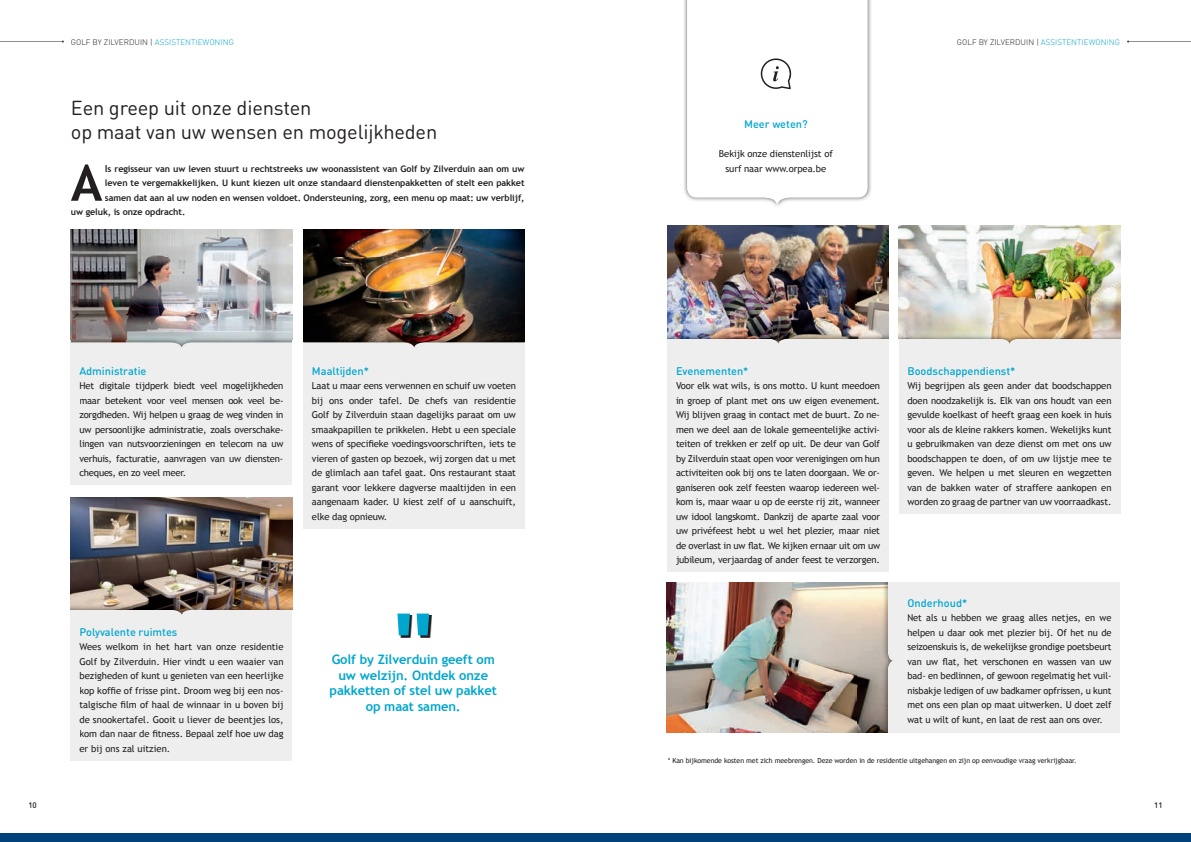
<style>
.page{position:relative;width:1191px;height:842px;background:#fff}
.page>*{position:absolute;margin:0;border:0;box-sizing:border-box;transform-origin:0 0}
.t1{font:700 50px "Trebuchet MS";color:#231f20}
.t2{font:20px/24px "DIN Round Pro";letter-spacing:-.01em;color:#231f20}
.t3{font:700 13px/15.6px "Trebuchet MS";letter-spacing:-.01em;color:#00a6cd;text-align:center}
.t4{font:500 11px "DIN Round Pro";color:#00a6cd}
.t5{font:9.5px/14.5px "Trebuchet MS";letter-spacing:-.01em;color:#231f20;text-align:justify}
.t6{font:700 9px "Trebuchet MS";letter-spacing:-.01em;color:#231f20}
.t7{font:300 8px "DIN Round Pro";letter-spacing:.005em;color:#231f20}
.t8{font:500 8px "DIN Round Pro";color:#231f20}
.t9{font:7px "Trebuchet MS";letter-spacing:-.01em;color:#231f20}
.s1{color:#00a6cd}
.s2{font-size:9.5px}
</style>
<div class="page">
<div style="left:303px;top:342px;width:221px;height:187px;background:#eeeeef"></div>
<div style="left:667px;top:338px;width:221px;height:234px;background:#eeeeef"></div>
<div style="left:899px;top:338px;width:221px;height:176px;background:#eeeeef"></div>
<div style="left:887px;top:582px;width:233px;height:151px;background:#eeeeef"></div>
<div style="left:71px;top:340px;width:221px;height:145px;background:#eeeeef"></div>
<div style="left:71px;top:609px;width:221px;height:152px;background:#eeeeef"></div>
<img style="left:71px;top:230px;width:221px;height:110px">
<img style="left:71px;top:340px;width:122px;height:8px">
<img style="left:303px;top:230px;width:221px;height:112px">
<img style="left:303px;top:342px;width:121px;height:6px">
<img style="left:666px;top:582px;width:227px;height:151px">
<img style="left:899px;top:226px;width:221px;height:112px">
<img style="left:899px;top:338px;width:120px;height:6px">
<img style="left:667px;top:226px;width:221px;height:112px">
<img style="left:667px;top:338px;width:121px;height:6px">
<img style="left:71px;top:497px;width:221px;height:112px">
<img style="left:71px;top:609px;width:122px;height:6px">
<img style="left:684px;top:0;width:187px;height:206px">
<svg style="left:687px;top:0;width:180px;height:205px"></svg>
<div style="left:719px;top:150px;width:114px;height:9px;background:#fff"></div>
<div style="left:726px;top:165px;width:100px;height:9px;background:#fff"></div>
<img style="left:399px;top:615px;width:32px;height:22px">
<svg style="left:397px;top:614px;width:32px;height:21px"></svg>
<svg style="left:0;top:41px;width:64px;height:2px"></svg>
<svg style="left:1127px;top:41px;width:64px;height:2px"></svg>
<div style="left:0;top:833px;width:1191px;height:9px;background:#004279"></div>
<p class="t7" style="left:71px;top:36px;width:165px">GOLF BY ZILVERDUIN | <span class="s1">ASSISTENTIEWONING</span></p>
<p class="t7" style="left:957px;top:36px;width:165px">GOLF BY ZILVERDUIN | <span class="s1">ASSISTENTIEWONING</span></p>
<h2 class="t2" style="left:71px;top:95px;width:368px">Een greep uit onze diensten<br>op maat van uw wensen en mogelijkheden</h2>
<h1 class="t1" style="left:71px;top:152px;width:33px">A</h1>
<p class="t6" style="left:105px;top:163px;width:421px"><span class="s2">l</span>s regisseur van uw leven stuurt u rechtstreeks uw woonassistent van Golf by Zilverduin aan om uw</p>
<p class="t6" style="left:105px;top:177px;width:421px">leven te vergemakkelijken. U kunt kiezen uit onze standaard dienstenpakketten of stelt een pakket</p>
<p class="t6" style="left:105px;top:192px;width:421px">samen dat aan al uw noden en wensen voldoet. Ondersteuning, zorg, een menu op maat: uw verblijf,</p>
<p class="t6" style="left:71px;top:206px;width:116px">uw geluk, is onze opdracht.</p>
<p class="t4" style="left:79px;top:363px;width:69px">Administratie</p>
<p class="t5" style="left:79px;top:379px;width:206px">Het digitale tijdperk biedt veel mogelijkheden maar betekent voor veel mensen ook veel be&shy;zorgdheden. Wij helpen u graag de weg vinden in uw persoonlijke administratie, zoals overschake&shy;lingen van nutsvoorzieningen en telecom na uw verhuis, facturatie, aanvragen van uw diensten&shy;cheques, en zo veel meer.</p>
<p class="t4" style="left:312px;top:363px;width:59px">Maaltijden*</p>
<p class="t5" style="left:312px;top:379px;width:206px">Laat u maar eens verwennen en schuif uw voeten bij ons onder tafel. De chefs van residentie Golf by Zilverduin staan dagelijks paraat om uw smaakpapillen te prikkelen. Hebt u een speciale wens of specifieke voedingsvoorschriften, iets te vieren of gasten op bezoek, wij zorgen dat u met de glimlach aan tafel gaat. Ons restaurant staat garant voor lekkere dagverse maaltijden in een aangenaam kader. U kiest zelf of u aanschuift, elke dag opnieuw.</p>
<p class="t4" style="left:79px;top:624px;width:100px">Polyvalente ruimtes</p>
<p class="t5" style="left:79px;top:640px;width:206px">Wees welkom in het hart van onze residentie Golf by Zilverduin. Hier vindt u een waaier van bezigheden of kunt u genieten van een heerlijke kop koffie of frisse pint. Droom weg bij een nos&shy;talgische film of haal de winnaar in u boven bij de snookertafel. Gooit u liever de beentjes los, kom dan naar de fitness. Bepaal zelf hoe uw dag er bij ons zal uitzien.</p>
<h3 class="t3" style="left:329px;top:652px;width:169px">Golf by Zilverduin geeft om uw welzijn. Ontdek onze pakketten of stel uw pakket op maat samen.</h3>
<p class="t4" style="left:744px;top:117px;width:65px">Meer weten?</p>
<p class="t5" style="left:719px;top:147px;width:115px;text-align:center">Bekijk onze dienstenlijst of surf naar www.orpea.be</p>
<p class="t4" style="left:676px;top:363px;width:74px">Evenementen*</p>
<p class="t5" style="left:676px;top:379px;width:206px">Voor elk wat wils, is ons motto. U kunt meedoen in groep of plant met ons uw eigen evenement.<br>Wij blijven graag in contact met de buurt. Zo ne&shy;men we deel aan de lokale gemeentelijke activi&shy;teiten of trekken er zelf op uit. De deur van Golf by Zilverduin staat open voor verenigingen om hun activiteiten ook bij ons te laten doorgaan. We or&shy;ganiseren ook zelf feesten waarop iedereen wel&shy;kom is, maar waar u op de eerste rij zit, wanneer uw idool langskomt. Dankzij de aparte zaal voor uw privéfeest hebt u wel het plezier, maar niet de overlast in uw flat. We kijken ernaar uit om uw jubileum, verjaardag of ander feest te verzorgen.</p>
<p class="t4" style="left:907px;top:363px;width:110px">Boodschappendienst*</p>
<p class="t5" style="left:907px;top:379px;width:206px">Wij begrijpen als geen ander dat boodschappen doen noodzakelijk is. Elk van ons houdt van een gevulde koelkast of heeft graag een koek in huis voor als de kleine rakkers komen. Wekelijks kunt u gebruikmaken van deze dienst om met ons uw boodschappen te doen, of om uw lijstje mee te geven. We helpen u met sleuren en wegzetten van de bakken water of straffere aankopen en worden zo graag de partner van uw voorraadkast.</p>
<p class="t4" style="left:907px;top:595px;width:61px">Onderhoud*</p>
<p class="t5" style="left:907px;top:611px;width:206px">Net als u hebben we graag alles netjes, en we helpen u daar ook met plezier bij. Of het nu de seizoenskuis is, de wekelijkse grondige poetsbeurt van uw flat, het verschonen en wassen van uw bad- en bedlinnen, of gewoon regelmatig het vuil&shy;nisbakje ledigen of uw badkamer opfrissen, u kunt met ons een plan op maat uitwerken. U doet zelf wat u wilt of kunt, en laat de rest aan ons over.</p>
<p class="t9" style="left:668px;top:756px;width:410px">* Kan bijkomende kosten met zich meebrengen. Deze worden in de residentie uitgehangen en zijn op eenvoudige vraag verkrijgbaar.</p>
<p class="t8" style="left:28px;top:800px;width:10px">10</p>
<p class="t8" style="left:1154px;top:800px;width:10px">11</p>
</div>
